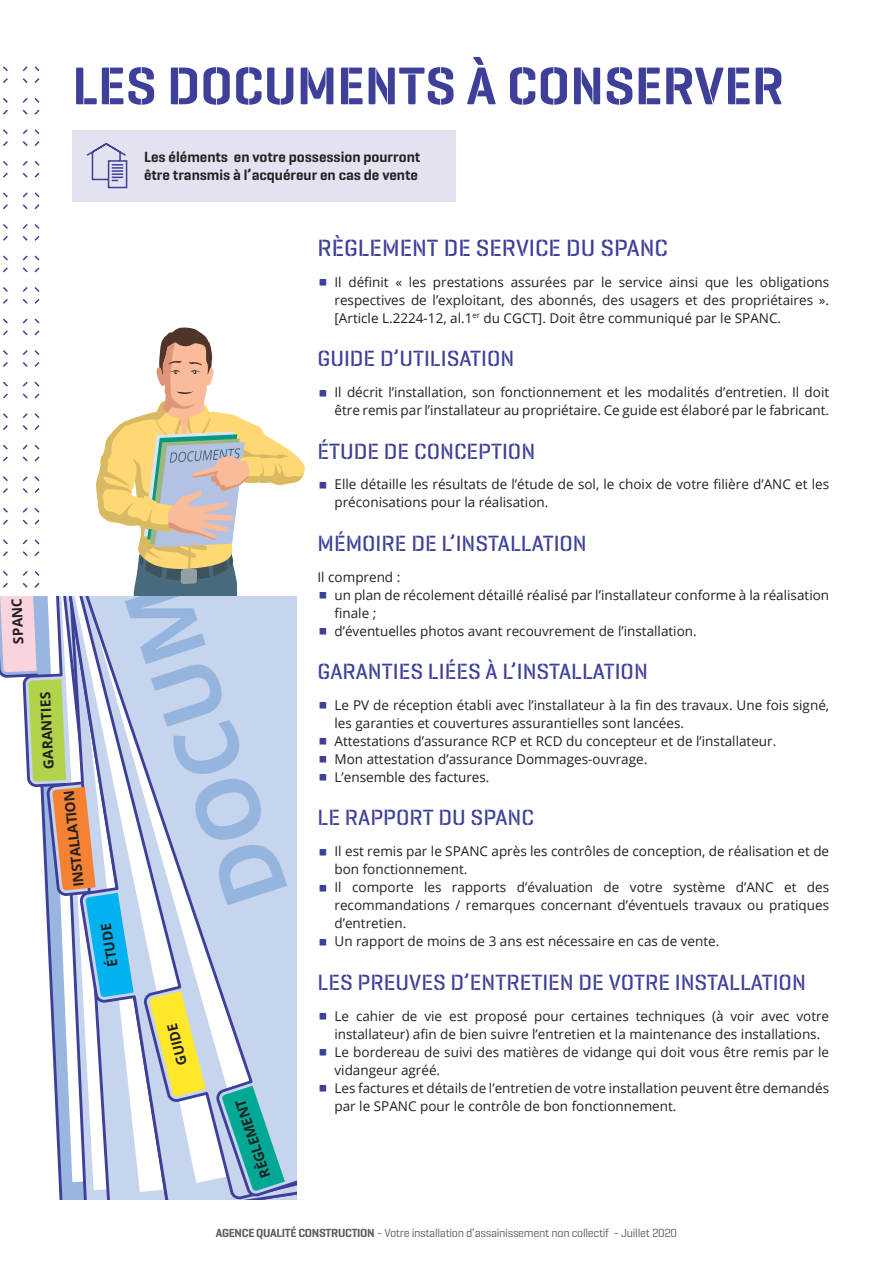
<style>
.page{position:relative;width:893px;height:1263px;background:#fff}
.page>*{position:absolute;margin:0;border:0;box-sizing:border-box;transform-origin:0 0}
.t1{font:700 88.05px "Open Sans";color:#95b5de}
.TP{font:600 54px "Geogrotesque Stencil A";color:#3e3f99}
.T3_Violet{font:500 24px "Geogrotesque Stencil B";color:#3e3f99}
.T3_Violet-2{font:500 22.5px "Geogrotesque Stencil B";color:#3e3f99}
.T4{font:600 15px/18px "Geogrotesque Stencil A";color:#231f20}
.t2{font:700 13.95px "Open Sans";color:#231f20}
.t3{font:13.5px/18px "Open Sans";color:#231f20}
.t4{font:12px "Geogrotesque Stencil A";letter-spacing:-.025em;color:#57585a}
.s1{font-family:"Geogrotesque Stencil A";font-weight:700;font-size:27px;color:#3e3f99}
.s2{font-weight:600}
</style>
<div class="page">
<svg style="left:96px;top:327px;width:209px;height:272px"></svg>
<svg style="left:0;top:597px;width:24px;height:75px;background:#f1d1dc"></svg>
<svg style="left:24px;top:597px;width:24px;height:351px"></svg>
<svg style="left:28px;top:679px;width:20px;height:102px;background:#b0cf5e"></svg>
<svg style="left:48px;top:608px;width:6px;height:470px"></svg>
<svg style="left:52px;top:787px;width:2px;height:210px"></svg>
<svg style="left:54px;top:597px;width:242px;height:601px"></svg>
<svg style="left:222px;top:1086px;width:63px;height:105px;background:#59b4bb"></svg>
<svg style="left:3px;top:66px;width:5px;height:17px"></svg>
<svg style="left:22px;top:66px;width:18px;height:17px"></svg>
<svg style="left:3px;top:98px;width:5px;height:17px"></svg>
<svg style="left:22px;top:98px;width:18px;height:17px"></svg>
<svg style="left:3px;top:129px;width:5px;height:17px"></svg>
<svg style="left:22px;top:129px;width:18px;height:17px"></svg>
<svg style="left:3px;top:161px;width:5px;height:17px"></svg>
<svg style="left:22px;top:161px;width:18px;height:17px"></svg>
<svg style="left:3px;top:192px;width:5px;height:17px"></svg>
<svg style="left:22px;top:192px;width:18px;height:18px"></svg>
<svg style="left:3px;top:224px;width:5px;height:17px"></svg>
<svg style="left:22px;top:224px;width:18px;height:17px"></svg>
<svg style="left:3px;top:255px;width:5px;height:18px"></svg>
<svg style="left:22px;top:255px;width:18px;height:18px"></svg>
<svg style="left:3px;top:287px;width:5px;height:17px"></svg>
<svg style="left:22px;top:287px;width:18px;height:17px"></svg>
<svg style="left:3px;top:318px;width:5px;height:18px"></svg>
<svg style="left:22px;top:318px;width:18px;height:18px"></svg>
<svg style="left:3px;top:350px;width:5px;height:17px"></svg>
<svg style="left:22px;top:350px;width:18px;height:17px"></svg>
<svg style="left:3px;top:381px;width:5px;height:18px"></svg>
<svg style="left:22px;top:381px;width:18px;height:18px"></svg>
<svg style="left:3px;top:413px;width:5px;height:17px"></svg>
<svg style="left:22px;top:413px;width:18px;height:17px"></svg>
<svg style="left:3px;top:444px;width:5px;height:18px"></svg>
<svg style="left:22px;top:444px;width:18px;height:18px"></svg>
<svg style="left:3px;top:476px;width:5px;height:17px"></svg>
<svg style="left:22px;top:476px;width:18px;height:17px"></svg>
<svg style="left:3px;top:508px;width:5px;height:17px"></svg>
<svg style="left:22px;top:508px;width:18px;height:17px"></svg>
<svg style="left:3px;top:539px;width:5px;height:17px"></svg>
<svg style="left:22px;top:539px;width:18px;height:17px"></svg>
<svg style="left:3px;top:571px;width:5px;height:17px"></svg>
<svg style="left:22px;top:571px;width:18px;height:17px"></svg>
<div style="left:72px;top:130px;width:383px;height:71px;background:#e3e2f1"></div>
<svg style="left:86px;top:143px;width:42px;height:46px"></svg>
<p class="TP" style="left:72px;top:52px;width:713px">LES DOCUMENTS À CONSERVER</p>
<p class="T4" style="left:144px;top:148px;width:278px">Les éléments en votre possession pourront être transmis à l’acquéreur en cas de vente</p>
<p class="t2" style="left:9px;top:644px;width:47px;rotate:-93deg">SPANC</p>
<p class="t1" style="left:202px;top:923px;width:556px;rotate:-109deg">DOCUMENTS</p>
<p class="t2" style="left:39px;top:769px;width:78px;rotate:-93deg">GARANTIES</p>
<p class="t2" style="left:69px;top:888px;width:98px;rotate:-96deg">INSTALLATION</p>
<p class="t2" style="left:103px;top:968px;width:45px;rotate:-99deg">ÉTUDE</p>
<p class="t2" style="left:173px;top:1067px;width:44px;rotate:-104deg">GUIDE</p>
<p class="t2" style="left:257px;top:1181px;width:84px;rotate:-109deg">RÈGLEMENT</p>
<p class="T3_Violet" style="left:317px;top:233px;width:352px">RÈGLEMENT DE SERVICE DU SPANC</p>
<p class="t3" style="left:334px;top:273px;width:496px;text-align:justify;text-indent:-17px"><span class="s1">Δ</span> Il définit « les prestations assurées par le service ainsi que les obligations respectives de l’exploitant, des abonnés, des usagers et des propriétaires ». [Article L.2224-12, al.1<sup>er</sup> du CGCT]. Doit être communiqué par le SPANC.</p>
<p class="T3_Violet-2" style="left:317px;top:345px;width:198px">GUIDE D’UTILISATION</p>
<p class="t3" style="left:317px;top:383px;width:513px;text-align:right"><span class="s1">Δ</span> Il décrit l’installation, son fonctionnement et les modalités d’entretien. Il doit être remis par l’installateur au propriétaire. Ce guide est élaboré par le fabricant.</p>
<p class="T3_Violet-2" style="left:317px;top:437px;width:219px">ÉTUDE DE CONCEPTION</p>
<p class="t3" style="left:334px;top:475px;width:496px;text-indent:-17px"><span class="s1">Δ</span> Elle détaille les résultats de l’étude de sol, le choix de votre filière d’ANC et les préconisations pour la réalisation.</p>
<p class="T3_Violet-2" style="left:317px;top:529px;width:271px">MÉMOIRE DE L’INSTALLATION</p>
<p class="t3" style="left:317px;top:567px;width:84px">Il comprend :</p>
<p class="t3" style="left:334px;top:585px;width:496px;text-indent:-17px"><span class="s1">Δ</span> un plan de récolement détaillé réalisé par l’installateur conforme à la réalisation finale ;</p>
<p class="t3" style="left:317px;top:621px;width:381px"><span class="s1">Δ</span> d’éventuelles photos avant recouvrement de l’installation.</p>
<p class="T3_Violet-2" style="left:317px;top:657px;width:332px">GARANTIES LIÉES À L’INSTALLATION</p>
<p class="t3" style="left:334px;top:696px;width:496px;text-indent:-17px"><span class="s1">Δ</span> Le PV de réception établi avec l’installateur à la fin des travaux. Une fois signé, les garanties et couvertures assurantielles sont lancées.</p>
<p class="t3" style="left:317px;top:732px;width:460px"><span class="s1">Δ</span> Attestations d’assurance RCP et RCD du concepteur et de l’installateur.</p>
<p class="t3" style="left:317px;top:750px;width:331px"><span class="s1">Δ</span> Mon attestation d’assurance Dommages-ouvrage.</p>
<p class="t3" style="left:317px;top:768px;width:173px"><span class="s1">Δ</span> L’ensemble des factures.</p>
<p class="T3_Violet-2" style="left:317px;top:804px;width:218px">LE RAPPORT DU SPANC</p>
<p class="t3" style="left:334px;top:842px;width:496px;text-indent:-17px"><span class="s1">Δ</span> Il est remis par le SPANC après les contrôles de conception, de réalisation et de bon fonctionnement.</p>
<p class="t3" style="left:334px;top:878px;width:496px;text-align:justify;text-indent:-17px"><span class="s1">Δ</span> Il comporte les rapports d’évaluation de votre système d’ANC et des recommandations / remarques concernant d’éventuels travaux ou pratiques d’entretien.</p>
<p class="t3" style="left:317px;top:932px;width:403px"><span class="s1">Δ</span> Un rapport de moins de 3 ans est nécessaire en cas de vente.</p>
<p class="T3_Violet-2" style="left:317px;top:968px;width:490px">LES PREUVES D’ENTRETIEN DE VOTRE INSTALLATION</p>
<p class="t3" style="left:334px;top:1006px;width:496px;text-indent:-17px"><span class="s1">Δ</span> Le cahier de vie est proposé pour certaines techniques (à voir avec votre installateur) afin de bien suivre l’entretien et la maintenance des installations.</p>
<p class="t3" style="left:334px;top:1042px;width:496px;text-indent:-17px"><span class="s1">Δ</span> Le bordereau de suivi des matières de vidange qui doit vous être remis par le vidangeur agréé.</p>
<p class="t3" style="left:334px;top:1078px;width:496px;text-indent:-17px"><span class="s1">Δ</span> Les factures et détails de l’entretien de votre installation peuvent être demandés par le SPANC pour le contrôle de bon fonctionnement.</p>
<p class="t4" style="left:216px;top:1225px;width:463px"><span class="s2">AGENCE QUALITÉ CONSTRUCTION</span> - Votre installation d’assainissement non collectif - Juillet 2020</p>
</div>
